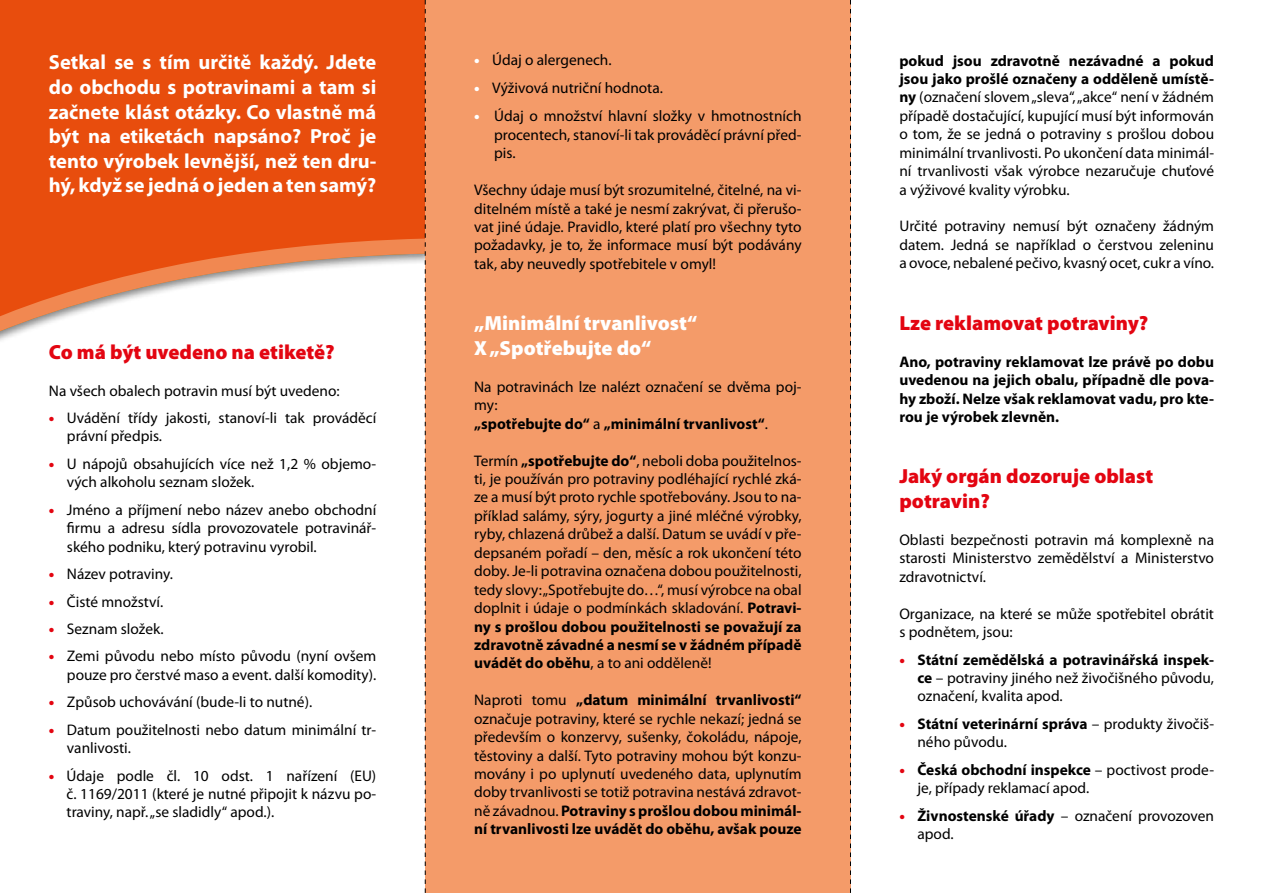
<style>
.page{position:relative;width:1263px;height:893px;background:#fff}
.page>*{position:absolute;margin:0;border:0;box-sizing:border-box;transform-origin:0 0}
.t1{font:700 20.55px/24.6px "Myriad Pro";color:#fff;text-align:justify}
.t2{font:900 20.55px/24.6px "Myriad Pro";color:#e30511}
.t3{font:900 20.55px/24.6px "Myriad Pro";color:#fff}
.t4{font:15.3px/18.5px "Myriad Pro";color:#000;text-align:justify}
.t5{font:700 15.3px/18.5px "Myriad Pro";color:#000;text-align:justify}
.s1{font-weight:900;color:#fff}
.s2{font-weight:700}
.s3{font-weight:900;color:#e30511}
</style>
<div class="page">
<svg style="left:0;top:215px;width:425px;height:427px"></svg>
<div style="left:0;top:0;width:425px;height:215px;background:#e84d0d"></div>
<div style="left:425px;top:0;width:425px;height:893px;background:#f49b69"></div>
<svg style="left:425px;top:0;width:1px;height:893px"></svg>
<svg style="left:850px;top:0;width:1px;height:893px"></svg>
<p class="t4" style="left:474px;top:51px;width:139px"><span class="s1">•</span> Údaj o alergenech.</p>
<p class="t4" style="left:474px;top:78px;width:190px"><span class="s1">•</span> Výživová nutriční hodnota.</p>
<p class="t4" style="left:494px;top:107px;width:309px;text-indent:-20px"><span class="s1">•</span> Údaj o množství hlavní složky v hmotnostních procentech, stanoví-li tak prováděcí právní před&shy;pis.</p>
<p class="t4" style="left:474px;top:180px;width:329px">Všechny údaje musí být srozumitelné, čitelné, na vi&shy;ditelném místě a také je nesmí zakrývat, či přerušo&shy;vat jiné údaje. Pravidlo, které platí pro všechny tyto požadavky, je to, že informace musí být podávány tak, aby neuvedly spotřebitele v omyl!</p>
<h1 class="t1" style="left:49px;top:49px;width:329px">Setkal se s tím určitě každý. Jdete do obchodu s potravinami a tam si začnete klást otázky. Co vlastně má být na etiketách napsáno? Proč je tento výrobek levnější, než ten dru&shy;hý, když se jedná o jeden a ten samý?</h1>
<p class="t4" style="left:899px;top:51px;width:316px"><span class="s2">pokud jsou zdravotně nezávadné a pokud jsou jako prošlé označeny a odděleně umístě&shy;ny</span> (označení slovem „sleva“, „akce“ není v žádném případě dostačující, kupující musí být informován o tom, že se jedná o potraviny s prošlou dobou minimální trvanlivosti. Po ukončení data minimál&shy;ní trvanlivosti však výrobce nezaručuje chuťové a výživové kvality výrobku.</p>
<p class="t4" style="left:899px;top:217px;width:316px">Určité potraviny nemusí být označeny žádným datem. Jedná se například o čerstvou zeleninu a ovoce, nebalené pečivo, kvasný ocet, cukr a víno.</p>
<h1 class="t2" style="left:49px;top:339px;width:287px">Co má být uvedeno na etiketě?</h1>
<p class="t4" style="left:49px;top:381px;width:292px">Na všech obalech potravin musí být uvedeno:</p>
<p class="t4" style="left:67px;top:408px;width:311px;text-indent:-18px"><span class="s3">•</span> Uvádění třídy jakosti, stanoví-li tak prováděcí právní předpis.</p>
<p class="t4" style="left:67px;top:454px;width:311px;text-indent:-18px"><span class="s3">•</span> U nápojů obsahujících více než 1,2 % objemo&shy;vých alkoholu seznam složek.</p>
<p class="t4" style="left:67px;top:500px;width:311px;text-indent:-18px"><span class="s3">•</span> Jméno a příjmení nebo název anebo obchodní firmu a adresu sídla provozovatele potravinář&shy;ského podniku, který potravinu vyrobil.</p>
<p class="t4" style="left:49px;top:564px;width:126px"><span class="s3">•</span> Název potraviny.</p>
<p class="t4" style="left:49px;top:592px;width:116px"><span class="s3">•</span> Čisté množství.</p>
<p class="t4" style="left:49px;top:619px;width:116px"><span class="s3">•</span> Seznam složek.</p>
<p class="t4" style="left:49px;top:647px;width:329px;text-align:right"><span class="s3">•</span> Zemi původu nebo místo původu (nyní ovšem pouze pro čerstvé maso a event. další komodity).</p>
<p class="t4" style="left:49px;top:693px;width:265px"><span class="s3">•</span> Způsob uchovávání (bude-li to nutné).</p>
<p class="t4" style="left:67px;top:720px;width:311px;text-indent:-18px"><span class="s3">•</span> Datum použitelnosti nebo datum minimální tr&shy;vanlivosti.</p>
<p class="t4" style="left:67px;top:766px;width:311px;text-indent:-18px"><span class="s3">•</span> Údaje podle čl. 10 odst. 1 nařízení (EU) č. 1169/2011 (které je nutné připojit k názvu po&shy;traviny, např. „se sladidly“ apod.).</p>
<h1 class="t3" style="left:474px;top:310px;width:225px">„Minimální trvanlivost“<br>X „Spotřebujte do“</h1>
<p class="t4" style="left:474px;top:377px;width:329px;text-align:left">Na potravinách lze nalézt označení se dvěma poj&shy;my:<br><span class="s2">„spotřebujte do“</span> a <span class="s2">„minimální trvanlivost“</span>.</p>
<p class="t4" style="left:474px;top:451px;width:329px">Termín <span class="s2">„spotřebujte do“</span>, neboli doba použitelnos&shy;ti, je používán pro potraviny podléhající rychlé zká&shy;ze a musí být proto rychle spotřebovány. Jsou to na&shy;příklad salámy, sýry, jogurty a jiné mléčné výrobky, ryby, chlazená drůbež a další. Datum se uvádí v pře&shy;depsaném pořadí – den, měsíc a rok ukončení této doby. Je-li potravina označena dobou použitelnosti, tedy slovy: „Spotřebujte do…“, musí výrobce na obal doplnit i údaje o podmínkách skladování. <span class="s2">Potravi&shy;ny s prošlou dobou použitelnosti se považují za zdravotně závadné a nesmí se v žádném případě uvádět do oběhu</span>, a to ani odděleně!</p>
<p class="t4" style="left:474px;top:691px;width:329px">Naproti tomu <span class="s2">„datum minimální trvanlivosti“ </span>označuje potraviny, které se rychle nekazí; jedná se především o konzervy, sušenky, čokoládu, nápoje, těstoviny a další. Tyto potraviny mohou být konzu&shy;movány i po uplynutí uvedeného data, uplynutím doby trvanlivosti se totiž potravina nestává zdravot&shy;ně závadnou. <span class="s2">Potraviny s prošlou dobou minimál&shy;ní trvanlivosti lze uvádět do oběhu, avšak pouze</span></p>
<h1 class="t2" style="left:899px;top:310px;width:250px">Lze reklamovat potraviny?</h1>
<p class="t5" style="left:899px;top:352px;width:316px">Ano, potraviny reklamovat lze právě po dobu uvedenou na jejich obalu, případně dle pova&shy;hy zboží. Nelze však reklamovat vadu, pro kte&shy;rou je výrobek zlevněn.</p>
<h1 class="t2" style="left:899px;top:463px;width:255px">Jaký orgán dozoruje oblast potravin?</h1>
<p class="t4" style="left:899px;top:530px;width:316px">Oblasti bezpečnosti potravin má komplexně na starosti Ministerstvo zemědělství a Ministerstvo zdravotnictví.</p>
<p class="t4" style="left:899px;top:604px;width:316px">Organizace, na které se může spotřebitel obrátit s podnětem, jsou:</p>
<p class="t4" style="left:917px;top:650px;width:298px;text-indent:-18px"><span class="s3">•</span> <span class="s2">Státní zemědělská a potravinářská inspek&shy;ce</span> – potraviny jiného než živočišného původu, označení, kvalita apod.</p>
<p class="t4" style="left:917px;top:714px;width:298px;text-indent:-18px"><span class="s3">•</span> <span class="s2">Státní veterinární správa</span> – produkty živočiš&shy;ného původu.</p>
<p class="t4" style="left:917px;top:760px;width:298px;text-indent:-18px"><span class="s3">•</span> <span class="s2">Česká obchodní inspekce</span> – poctivost prode&shy;je, případy reklamací apod.</p>
<p class="t4" style="left:917px;top:806px;width:298px;text-indent:-18px"><span class="s3">•</span> <span class="s2">Živnostenské úřady</span> – označení provozoven apod.</p>
</div>
